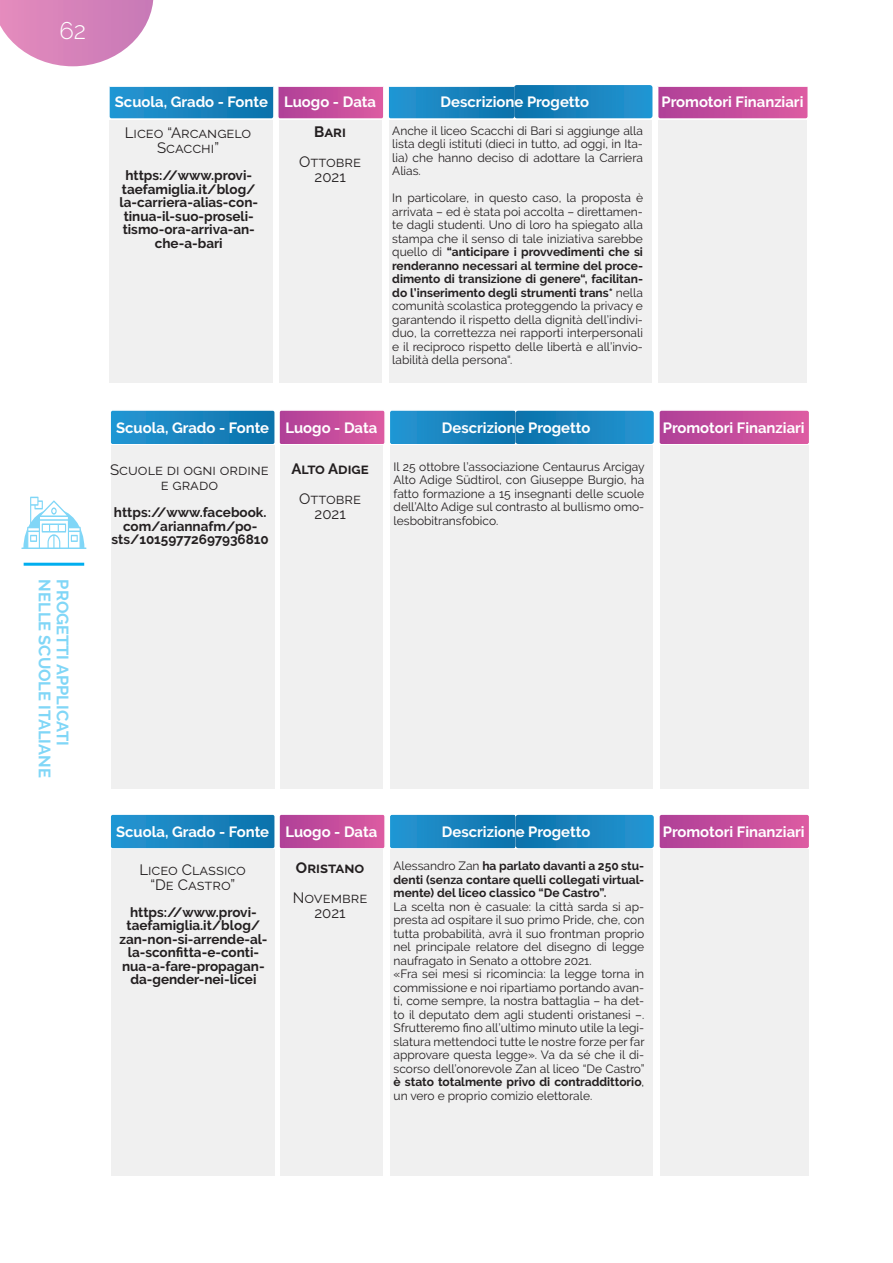
<style>
.page{position:relative;width:893px;height:1263px;background:#fff}
.page>*{position:absolute;margin:0;border:0;box-sizing:border-box;transform-origin:0 0}
.t1{font:300 24px "Raleway";color:#fff}
.t2{font:700 16.5px "Raleway";color:#00aeef}
.t3{font:15px/15px "Raleway";color:#231f20;text-align:center}
.t4{font:700 15px "Raleway";color:#231f20}
.t5{font:700 14.85px "Raleway";color:#fff}
.t6{font:700 13.5px/13.5px "Raleway";color:#231f20;text-align:center}
.t7{font:12px/13.5px "Raleway";color:#231f20;text-align:justify}
.t8{font:700 12px/13.5px "Raleway";color:#231f20;text-align:justify}
.s1{font-weight:700}
.s2{font-weight:400}
</style>
<div class="page">
<svg style="left:0;top:0;width:154px;height:66px"></svg>
<hr style="left:24px;top:563px;width:60px;height:3px;background:#00aeef">
<svg style="left:21px;top:497px;width:65px;height:52px"></svg>
<svg style="left:109px;top:85px;width:699px;height:34px;background:#667cb9"></svg>
<div style="left:110px;top:120px;width:163px;height:262px;background:#f0f0f0"></div>
<div style="left:389px;top:120px;width:129px;height:262px;background:#f0f0f0"></div>
<div style="left:510px;top:120px;width:141px;height:262px;background:#f0f0f0"></div>
<div style="left:279px;top:120px;width:103px;height:262px;background:#f0f0f0"></div>
<div style="left:659px;top:120px;width:148px;height:262px;background:#f0f0f0"></div>
<div style="left:111px;top:445px;width:163px;height:344px;background:#f0f0f0"></div>
<div style="left:390px;top:445px;width:129px;height:344px;background:#f0f0f0"></div>
<div style="left:511px;top:445px;width:142px;height:344px;background:#f0f0f0"></div>
<div style="left:280px;top:445px;width:103px;height:344px;background:#f0f0f0"></div>
<svg style="left:111px;top:410px;width:698px;height:36px;background:#687db9"></svg>
<div style="left:660px;top:446px;width:148px;height:343px;background:#f0f0f0"></div>
<div style="left:111px;top:850px;width:163px;height:326px;background:#f0f0f0"></div>
<div style="left:390px;top:850px;width:129px;height:326px;background:#f0f0f0"></div>
<div style="left:511px;top:850px;width:142px;height:326px;background:#f0f0f0"></div>
<div style="left:280px;top:850px;width:103px;height:326px;background:#f0f0f0"></div>
<svg style="left:111px;top:814px;width:698px;height:36px;background:#687db9"></svg>
<div style="left:660px;top:850px;width:148px;height:326px;background:#f0f0f0"></div>
<h1 class="t1" style="left:59px;top:16px;width:28px">62</h1>
<h2 class="t2" style="left:54px;top:579px;width:200px;rotate:90deg">NELLE SCUOLE ITALIANE</h2>
<h2 class="t2" style="left:72px;top:579px;width:168px;rotate:90deg">PROGETTI APPLICATI</h2>
<p class="t5" style="left:115px;top:93px;width:263px">Scuola, Grado - Fonte Luogo - Data</p>
<p class="t5" style="left:441px;top:93px;width:150px">Descrizione Progetto</p>
<p class="t5" style="left:662px;top:93px;width:143px">Promotori Finanziari</p>
<p class="t3" style="left:125px;top:125px;width:128px">Liceo “Arcangelo<br>Scacchi”</p>
<p class="t6" style="left:119px;top:169px;width:140px">https://www.provi&shy;taefamiglia.it/blog/ la-carriera-alias-con&shy;tinua-il-suo-proseli&shy;tismo-ora-arriva-an&shy;che-a-bari</p>
<p class="t4" style="left:314px;top:123px;width:33px">Bari</p>
<p class="t3" style="left:299px;top:154px;width:63px">Ottobre<br>2021</p>
<p class="t7" style="left:392px;top:124px;width:252px">Anche il liceo Scacchi di Bari si aggiunge alla lista degli istituti (dieci in tutto, ad oggi, in Ita&shy;lia) che hanno deciso di adottare la Carriera Alias.</p>
<p class="t7" style="left:392px;top:191px;width:252px">In particolare, in questo caso, la proposta è arrivata – ed è stata poi accolta – direttamen&shy;te dagli studenti. Uno di loro ha spiegato alla stampa che il senso di tale iniziativa sarebbe quello di <span class="s1">“anticipare i provvedimenti che si renderanno necessari al termine del proce&shy;dimento di transizione di genere“, facilitan&shy;do l’inserimento degli strumenti trans*</span> nella comunità scolastica proteggendo la privacy e garantendo il rispetto della dignità dell’indivi&shy;duo, la correttezza nei rapporti interpersonali e il reciproco rispetto delle libertà e all’invio&shy;labilità della persona“.</p>
<p class="t5" style="left:116px;top:419px;width:263px">Scuola, Grado - Fonte Luogo - Data</p>
<p class="t5" style="left:442px;top:419px;width:150px">Descrizione Progetto</p>
<p class="t5" style="left:663px;top:419px;width:143px">Promotori Finanziari</p>
<p class="t3" style="left:110px;top:462px;width:160px">Scuole di ogni ordine e grado</p>
<p class="t6" style="left:112px;top:506px;width:159px">https://www.facebook. com/ariannafm/po&shy;sts/10159772697936810</p>
<p class="t4" style="left:291px;top:460px;width:79px">Alto Adige</p>
<p class="t3" style="left:299px;top:491px;width:63px">Ottobre<br>2021</p>
<p class="t7" style="left:394px;top:460px;width:253px">Il 25 ottobre l’associazione Centaurus Arcigay Alto Adige Südtirol, con Giuseppe Burgio, ha fatto formazione a 15 insegnanti delle scuole dell’Alto Adige sul contrasto al bullismo omo&shy;lesbobitransfobico.</p>
<p class="t5" style="left:116px;top:823px;width:263px">Scuola, Grado - Fonte Luogo - Data</p>
<p class="t5" style="left:442px;top:823px;width:150px">Descrizione Progetto</p>
<p class="t5" style="left:663px;top:823px;width:143px">Promotori Finanziari</p>
<p class="t3" style="left:139px;top:862px;width:108px">Liceo Classico “De Castro”</p>
<p class="t6" style="left:119px;top:905px;width:150px">https://www.provi&shy;taefamiglia.it/blog/ zan-non-si-arrende-al&shy;la-sconfitta-e-conti&shy;nua-a-fare-propagan&shy;da-gender-nei-licei</p>
<p class="t4" style="left:296px;top:859px;width:70px">Oristano</p>
<p class="t3" style="left:293px;top:890px;width:76px">Novembre<br>2021</p>
<p class="t8" style="left:394px;top:859px;width:252px"><span class="s2">Alessandro Zan</span> ha parlato davanti a 250 stu&shy;denti (senza contare quelli collegati virtual&shy;mente) del liceo classico “De Castro”.</p>
<p class="t7" style="left:394px;top:900px;width:253px;text-align:left">La scelta non è casuale: la città sarda si ap&shy;presta ad ospitare il suo primo Pride, che, con tutta probabilità, avrà il suo frontman proprio nel principale relatore del disegno di legge naufragato in Senato a ottobre 2021.<br>«Fra sei mesi si ricomincia: la legge torna in commissione e noi ripartiamo portando avan&shy;ti, come sempre, la nostra battaglia – ha det&shy;to il deputato dem agli studenti oristanesi –.<br>Sfrutteremo fino all’ultimo minuto utile la legi&shy;slatura mettendoci tutte le nostre forze per far approvare questa legge». Va da sé che il di&shy;scorso dell’onorevole Zan al liceo “De Castro” <span class="s1">è stato totalmente privo di contraddittorio</span>, un vero e proprio comizio elettorale.</p>
</div>
